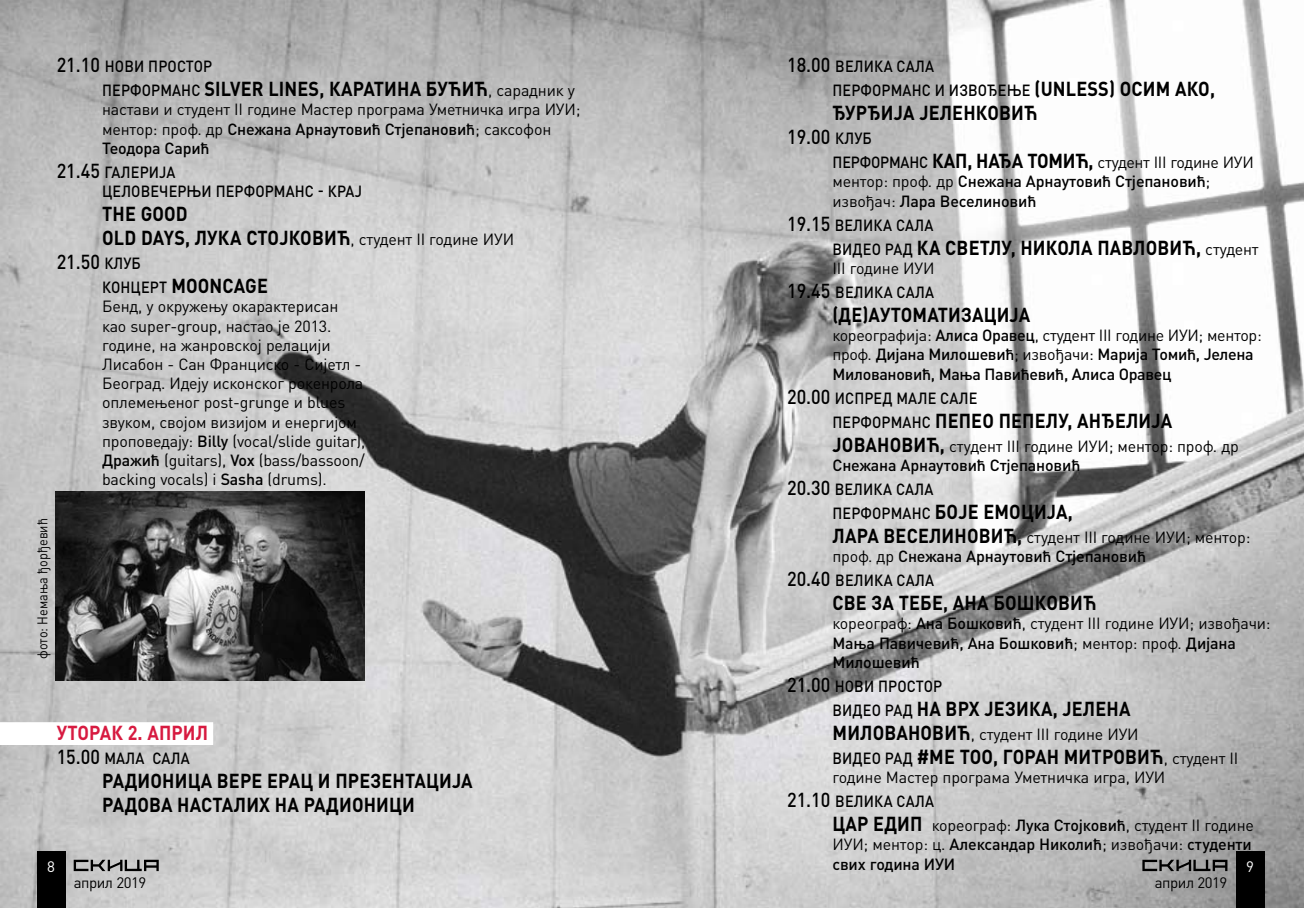
<style>
.page{position:relative;width:1304px;height:908px;background:#fff}
.page>*{position:absolute;margin:0;border:0;box-sizing:border-box;transform-origin:0 0}
.t1{font:700 20px/24px "DIN Pro";letter-spacing:.095em;color:#000;scale:.9 1}
.t2{font:700 20px "DIN Pro";letter-spacing:.01em;color:#000;scale:.9 1}
.t3{font:700 20px/24px "DIN Pro";letter-spacing:.135em;color:#000;scale:.9 1}
.t4{font:700 20px "DIN Pro";color:#d71a40;scale:.9 1}
.t5{font:500 20px "DIN Pro";color:#000;scale:.9 1}
.t6{font:16px/19.2px "DIN Pro";letter-spacing:-.01em;color:#000}
.t7{font:500 16px/24px "DIN Pro";letter-spacing:.01em;color:#000;scale:.9 1}
.t8{font:500 16px/19.2px "DIN Pro";letter-spacing:-.02em;color:#000}
.t9{font:500 16px/19.2px "DIN Pro";letter-spacing:-.01em;color:#000;scale:.9 1}
.t10{font:500 16px/19.2px "DIN Pro";letter-spacing:-.01em;color:#000}
.t11{font:500 16px "DIN Pro";letter-spacing:.125em;color:#000;scale:.9 1}
.t12{font:15px "DIN Pro";letter-spacing:-.03em;color:#000}
.t13{font:15px "DIN Pro";color:#fff}
.t14{font:14px "DIN Pro";color:#000;scale:.9 1}
.s1{font-size:20px}
.s2{font-weight:500;font-size:16px}
.s3{font-weight:400;font-size:16px}
.s4{font-weight:500}
.s5{font-size:16px}
.s6{font-weight:700;font-size:20px}
.s7{font-weight:400}
.s8{font-weight:500;font-size:20px}
</style>
<div class="page">
<img style="left:0;top:0;width:1304px;height:907px">
<svg style="left:0;top:721px;width:213px;height:23px"></svg>
<img style="left:55px;top:491px;width:309px;height:189px">
<div style="left:37px;top:850px;width:28px;height:57px;background:#000"></div>
<svg style="left:74px;top:859px;width:85px;height:11px"></svg>
<div style="left:1236px;top:850px;width:28px;height:57px;background:#000"></div>
<svg style="left:1142px;top:859px;width:85px;height:11px"></svg>
<p class="t7" style="left:57px;top:52px;width:172px"><span class="s1">21.10</span> Нови простор</p>
<p class="t2" style="left:102px;top:72px;width:527px"><span class="s2">п ерформанс</span> SILVER LINES, КАРАТИНА БУЋИЋ<span class="s3">, сарадник у</span></p>
<p class="t6" style="left:102px;top:98px;width:480px">настави и студент II године Мастер програма Уметничка игра ИУИ; ментор: проф. др <span class="s4">Снежана Арнаутовић Стјепановић</span>; саксофон<br><span class="s4">Теодора Сарић</span></p>
<p class="t7" style="left:102px;top:160px;width:286px;line-height:19.2px;text-indent:-45px"><span class="s1">21.45</span> Галерија<br>Целовечерњи п ерформанс - Крај</p>
<p class="t1" style="left:102px;top:199px;width:97px">THE GOOD</p>
<p class="t2" style="left:102px;top:221px;width:459px">OLD DAYS, ЛУКА СТОЈ КОВИЋ<span class="s3">, студент II године ИУИ</span></p>
<p class="t5" style="left:57px;top:245px;width:74px">21.50 <span class="s5">клуб</span></p>
<p class="t7" style="left:102px;top:273px;width:108px">концерт <span class="s6">MOONCAG</span></p>
<p class="t1" style="left:257px;top:271px;width:14px">E</p>
<p class="t6" style="left:102px;top:295px;width:265px">Бенд, у окружењу окарактерисан као super-group, настао је 2013. године, на жанровској релацији Лисабон - Сан Франциско - Сијетл - Београд. Идеју исконског рокенрола оплемењеног post-grunge и blues звуком, својом визијом и енергијом проповедају: <span class="s4">Billy</span> (vocal/slide guitar), <span class="s4">Дражић</span> (guitars), <span class="s4">Vox</span> (bass/bassoon/ backing vocals) i <span class="s4">Sasha</span> (drums).</p>
<p class="t14" style="left:31px;top:658px;width:158px;rotate:-90deg">фото: Немања ђорђевић</p>
<p class="t4" style="left:57px;top:715px;width:14px">УТОРАК</p>
<p class="t4" style="left:128px;top:715px;width:63px">2. АПРИЛ</p>
<p class="t11" style="left:57px;top:744px;width:148px"><span class="s1">15.00</span> мала сала</p>
<p class="t3" style="left:102px;top:766px;width:411px">РАДИОНИЦА ВЕРЕ ЕРАЦ И П РЕЗЕНТАЦИЈА<br>РАДОВА НАСТАЛИХ НА РАДИОНИЦИ</p>
<p class="t13" style="left:47px;top:853px;width:9px">8</p>
<p class="t7" style="left:833px;top:52px;width:426px;text-indent:-45px"><span class="s1">18.00</span> велика сала<br>п ерформанс и извођење <span class="s6">(UNLESS) ОСИМ АКО,</span></p>
<p class="t1" style="left:787px;top:98px;width:280px;text-indent:45px">ЂУРЂ ИЈА ЈЕЛЕНКОВИЋ<br><span class="s4">19.00</span> <span class="s2">клуб</span></p>
<p class="t9" style="left:832px;top:151px;width:470px">п ерформанс <span class="s6">КАП , НАЂА ТОМ ИЋ,</span> <span class="s7">студент III године ИУИ ментор: проф. др</span> Снежана Арнаутовић Стјепановић<span class="s7">; извођач:</span> Лара Веселиновић</p>
<p class="t7" style="left:787px;top:211px;width:163px"><span class="s1">19.15</span> велика сала</p>
<p class="t1" style="left:833px;top:233px;width:475px"><span class="s2">В идео рад</span> КА СВ ЕТЛУ, Н ИКОЛА ПАВЛОВИЋ, <span class="s3">студент</span></p>
<p class="t6" style="left:787px;top:254px;width:149px;line-height:24px;text-align:right">III године ИУИ<br><span class="s8">19.45</span> <span class="s4">велика сала</span></p>
<p class="t1" style="left:832px;top:300px;width:219px">(ДЕ)АУТОМАТИЗАЦИЈА</p>
<p class="t8" style="left:832px;top:324px;width:431px"><span class="s7">кореографија:</span> Алиса Оравец<span class="s7">, студент III године ИУИ; ментор: проф.</span> Дијана М илошевић<span class="s7">; извођачи:</span> Марија Томић, Јелена<br>М иловановић, Мања Павићевић, Алиса Оравец</p>
<p class="t7" style="left:787px;top:384px;width:213px"><span class="s1">20.00</span> испред мале сале</p>
<p class="t1" style="left:833px;top:406px;width:377px"><span class="s2">п ерформанс</span> ПЕП ЕО П ЕП ЕЛУ, АНЂЕЛИЈА</p>
<p class="t6" style="left:832px;top:434px;width:408px"><span class="s6">ЈОВАНОВ ИЋ,</span> студент III године ИУИ; ментор: проф. др<br><span class="s4">Снежана Арнаутовић Стјепановић</span></p>
<p class="t7" style="left:787px;top:475px;width:163px"><span class="s1">20.30</span> велика сала</p>
<p class="t1" style="left:833px;top:497px;width:268px"><span class="s2">перформанс</span> БОЈ Е ЕМОЦИЈА,</p>
<p class="t6" style="left:832px;top:525px;width:419px"><span class="s6">ЛАРА ВЕСЕЛИНОВИЋ,</span> студент III године ИУИ; ментор: проф. др <span class="s4">Снежана Арнаутовић Стјепановић</span></p>
<p class="t7" style="left:787px;top:566px;width:163px"><span class="s1">20.40</span> велика сала</p>
<p class="t1" style="left:833px;top:588px;width:295px">СВЕ ЗА ТЕБЕ, АНА БОШКОВИЋ</p>
<p class="t6" style="left:832px;top:612px;width:440px">кореограф: <span class="s4">Ана Бошковић</span>, студент III године ИУИ; извођачи:<br><span class="s4">Мања Павичевић, Ана Бошковић</span>; ментор: проф. <span class="s4">Дијана<br>М илошевић</span></p>
<p class="t7" style="left:787px;top:672px;width:172px"><span class="s1">21.00</span> Нови простор</p>
<p class="t1" style="left:833px;top:694px;width:330px"><span class="s2">видео рад</span> НА ВРХ Ј ЕЗИКА, ЈЕЛЕНА</p>
<p class="t6" style="left:833px;top:722px;width:308px"><span class="s6">МИЛОВАНОВ ИЋ</span>, студент III године ИУИ</p>
<p class="t1" style="left:833px;top:742px;width:452px"><span class="s2">видео рад</span> #ME TOO, ГОРАН МИТРОВИЋ<span class="s3">, студент II</span></p>
<p class="t6" style="left:787px;top:763px;width:380px;line-height:24px;text-indent:45px">године Мастер програма Уметничка игра, ИУИ<br><span class="s8">21.10</span> <span class="s4">велика сала</span></p>
<p class="t10" style="left:832px;top:813px;width:423px"><span class="s6">ЦАР ЕДИП</span> <span class="s7">кореограф:</span> Лука Стојковић<span class="s7">, студент II године<br>ИУИ; ментор: ц.</span> Александар Н иколић<span class="s7">; извођачи:</span> студенти свих година ИУИ</p>
<p class="t13" style="left:1246px;top:853px;width:9px">9</p>
<p class="t12" style="left:74px;top:870px;width:74px">април 2019</p>
<p class="t12" style="left:1155px;top:870px;width:74px">април 2019</p>
</div>
